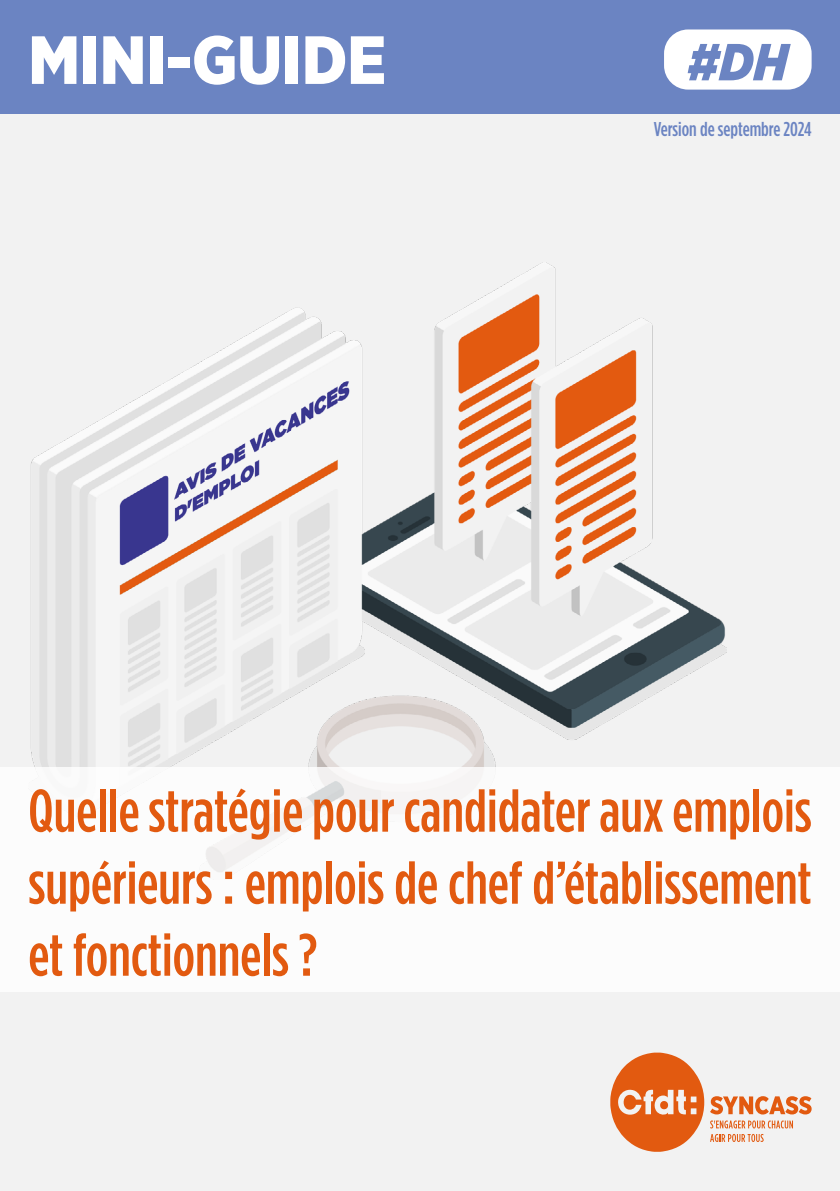
<style>
.page{position:relative;width:840px;height:1191px;background:#fff}
.page>*{position:absolute;margin:0;border:0;box-sizing:border-box;transform-origin:0 0}
.t1{font:900 68px "Gotham Narrow";color:#fff}
.t2{font:500 60px/72px "Gotham Cond";color:#e25a10;text-align:justify}
.t3{font:italic 900 52px "Gotham Narrow";color:#6b84c2}
.t4{font:500 20px "Gotham Cond";color:#6b84c2}
</style>
<div class="page">
<div style="left:0;top:0;width:839px;height:1191px;background:#f2f2f2"></div>
<img style="left:30px;top:262px;width:696px;height:505px">
<div style="left:0;top:0;width:839px;height:113px;background:#6b84c2"></div>
<div style="left:0;top:767px;width:839px;height:224px;background:#fff"></div>
<div style="left:663px;top:29px;width:148px;height:61px;background:#fff;border-radius:24px"></div>
<svg style="left:610px;top:1052px;width:201px;height:99px"></svg>
<p class="t1" style="left:28px;top:15px;width:359px">MINI-GUIDE</p>
<p class="t3" style="left:687px;top:28px;width:102px">#DH</p>
<p class="t4" style="left:653px;top:118px;width:159px">Version de septembre 2024</p>
<p class="t2" style="left:28px;top:774px;width:784px">Quelle stratégie pour candidater aux emplois supérieurs : emplois de chef d’établissement et fonctionnels ?</p>
</div>
